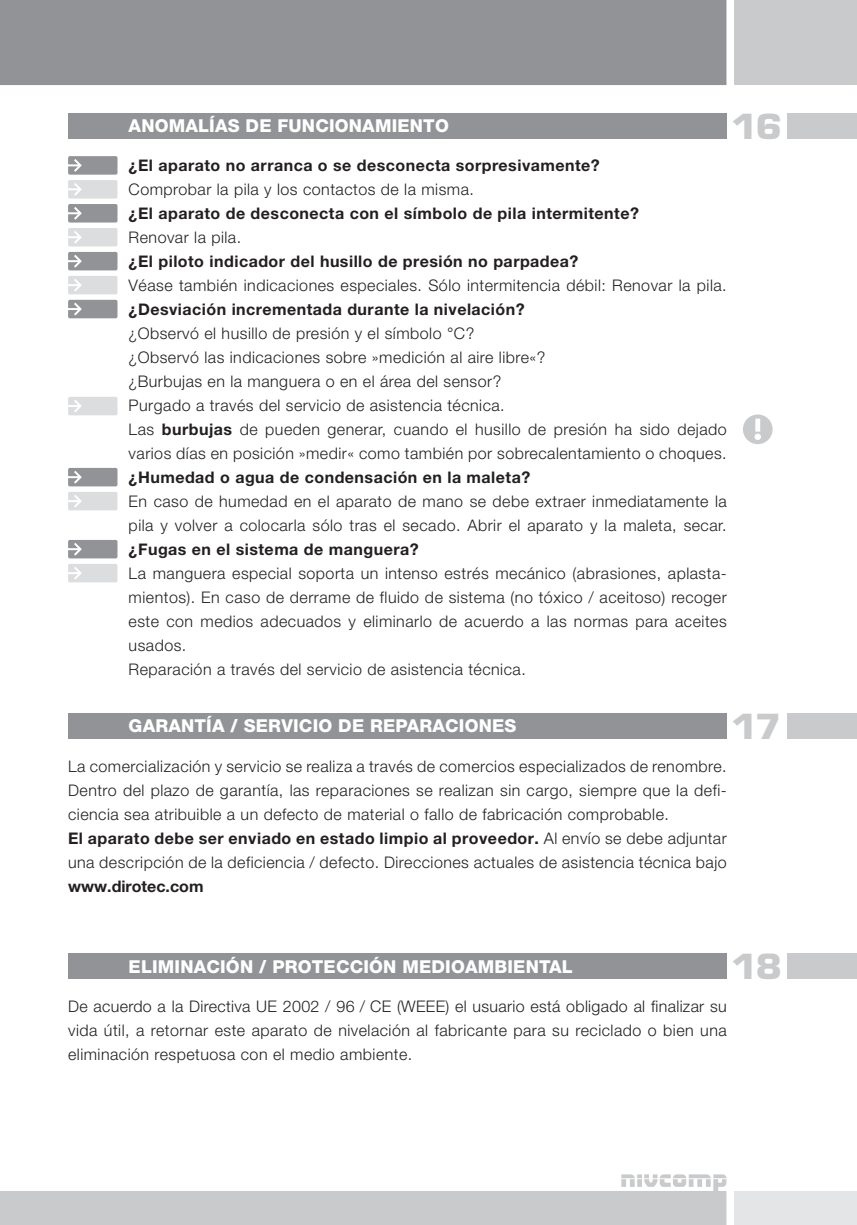
<style>
.page{position:relative;width:857px;height:1225px;background:#fff}
.page>*{position:absolute;margin:0;border:0;box-sizing:border-box;transform-origin:0 0}
.t1{font:900 37.8px "Eurostile T";color:#c9cacc;scale:1.1 1}
.t2{font:800 17.8px "Helvetica Neue";letter-spacing:.01em;color:#fff}
.t3{font:300 16px/24px "Helvetica Neue";letter-spacing:.03em;color:#231f20}
.t4{font:700 16px "Helvetica Neue";letter-spacing:.03em;color:#231f20}
.t5{font:700 16px "Helvetica Neue";color:#231f20}
.s1{font-weight:700}
</style>
<div class="page">
<div style="left:68px;top:713px;width:658px;height:25px;background:#919396"></div>
<div style="left:786px;top:713px;width:70px;height:25px;background:#c9cacc"></div>
<svg style="left:68px;top:228px;width:49px;height:18px"></svg>
<svg style="left:68px;top:276px;width:49px;height:18px"></svg>
<svg style="left:68px;top:397px;width:49px;height:18px"></svg>
<svg style="left:68px;top:492px;width:49px;height:18px"></svg>
<svg style="left:68px;top:564px;width:49px;height:18px"></svg>
<div style="left:68px;top:113px;width:658px;height:26px;background:#919396"></div>
<div style="left:786px;top:113px;width:70px;height:26px;background:#c9cacc"></div>
<svg style="left:68px;top:156px;width:49px;height:66px"></svg>
<svg style="left:68px;top:252px;width:49px;height:18px"></svg>
<svg style="left:68px;top:468px;width:49px;height:18px"></svg>
<svg style="left:68px;top:540px;width:49px;height:18px"></svg>
<svg style="left:68px;top:300px;width:49px;height:18px"></svg>
<div style="left:68px;top:953px;width:658px;height:26px;background:#919396"></div>
<div style="left:786px;top:953px;width:70px;height:26px;background:#c9cacc"></div>
<div style="left:734px;top:0;width:122px;height:85px;background:#c9cacc"></div>
<div style="left:0;top:0;width:726px;height:85px;background:#919396"></div>
<svg style="left:0;top:1174px;width:726px;height:50px"></svg>
<div style="left:734px;top:1191px;width:122px;height:33px;background:#e4e5e7"></div>
<svg style="left:743px;top:414px;width:29px;height:30px"></svg>
<p class="t2" style="left:129px;top:120px;width:321px">ANOMALÍAS DE FUNCIONAMIENTO</p>
<h1 class="t1" style="left:731px;top:111px;width:48px">16</h1>
<p class="t4" style="left:129px;top:160px;width:472px">¿El aparato no arranca o se desconecta sorpresivamente?</p>
<p class="t3" style="left:129px;top:179px;width:346px">Comprobar la pila y los contactos de la misma.</p>
<p class="t4" style="left:129px;top:208px;width:511px">¿El aparato de desconecta con el símbolo de pila intermitente?</p>
<p class="t3" style="left:129px;top:227px;width:114px">Renovar la pila.</p>
<p class="t4" style="left:129px;top:256px;width:451px">¿El piloto indicador del husillo de presión no parpadea?</p>
<p class="t3" style="left:129px;top:275px;width:599px">Véase también indicaciones especiales. Sólo intermitencia débil: Renovar la pila.</p>
<p class="t4" style="left:129px;top:304px;width:397px">¿Desviación incrementada durante la nivelación?</p>
<p class="t3" style="left:129px;top:323px;width:599px">¿Observó el husillo de presión y el símbolo C?<br>¿Observó las indicaciones sobre »medición al aire libre«?<br>¿Burbujas en la manguera o en el área del sensor?<br>Purgado a través del servicio de asistencia técnica.<br>Las <span class="s1">burbujas</span> de pueden generar, cuando el husillo de presión ha sido dejado varios días en posición »medir« como también por sobrecalentamiento o choques.</p>
<p class="t4" style="left:129px;top:472px;width:403px">¿Humedad o agua de condensación en la maleta?</p>
<p class="t3" style="left:129px;top:491px;width:599px">En caso de humedad en el aparato de mano se debe extraer inmediatamente la pila y volver a colocarla sólo tras el secado. Abrir el aparato y la maleta, secar.</p>
<p class="t4" style="left:129px;top:544px;width:291px">¿Fugas en el sistema de manguera?</p>
<p class="t3" style="left:129px;top:563px;width:599px">La manguera especial soporta un intenso estrés mecánico (abrasiones, aplasta&shy;mientos). En caso de derrame de fluido de sistema (no tóxico / aceitoso) recoger este con medios adecuados y eliminarlo de acuerdo a las normas para aceites usados.<br>Reparación a través del servicio de asistencia técnica.</p>
<p class="t2" style="left:129px;top:719px;width:389px">GARANTÍA / SERVICIO DE REPARACIONES</p>
<h1 class="t1" style="left:731px;top:711px;width:47px">17</h1>
<p class="t3" style="left:68px;top:755px;width:659px">La comercialización y servicio se realiza a través de comercios especializados de renombre.<br>Dentro del plazo de garantía, las reparaciones se realizan sin cargo, siempre que la defi&shy;ciencia sea atribuible a un defecto de material o fallo de fabricación comprobable.<br><span class="s1">El aparato debe ser enviado en estado limpio al proveedor.</span> Al envío se debe adjuntar una descripción de la deficiencia / defecto. Direcciones actuales de asistencia técnica bajo</p>
<p class="t5" style="left:68px;top:880px;width:137px">www.dirotec.com</p>
<p class="t2" style="left:129px;top:959px;width:445px">ELIMINACIÓN / PROTECCIÓN MEDIOAMBIENTAL</p>
<h1 class="t1" style="left:731px;top:951px;width:47px">18</h1>
<p class="t3" style="left:68px;top:995px;width:659px;text-align:justify">De acuerdo a la Directiva UE 2002 / 96 / CE (WEEE) el usuario está obligado al finalizar su vida útil, a retornar este aparato de nivelación al fabricante para su reciclado o bien una eliminación respetuosa con el medio ambiente.</p>
</div>
